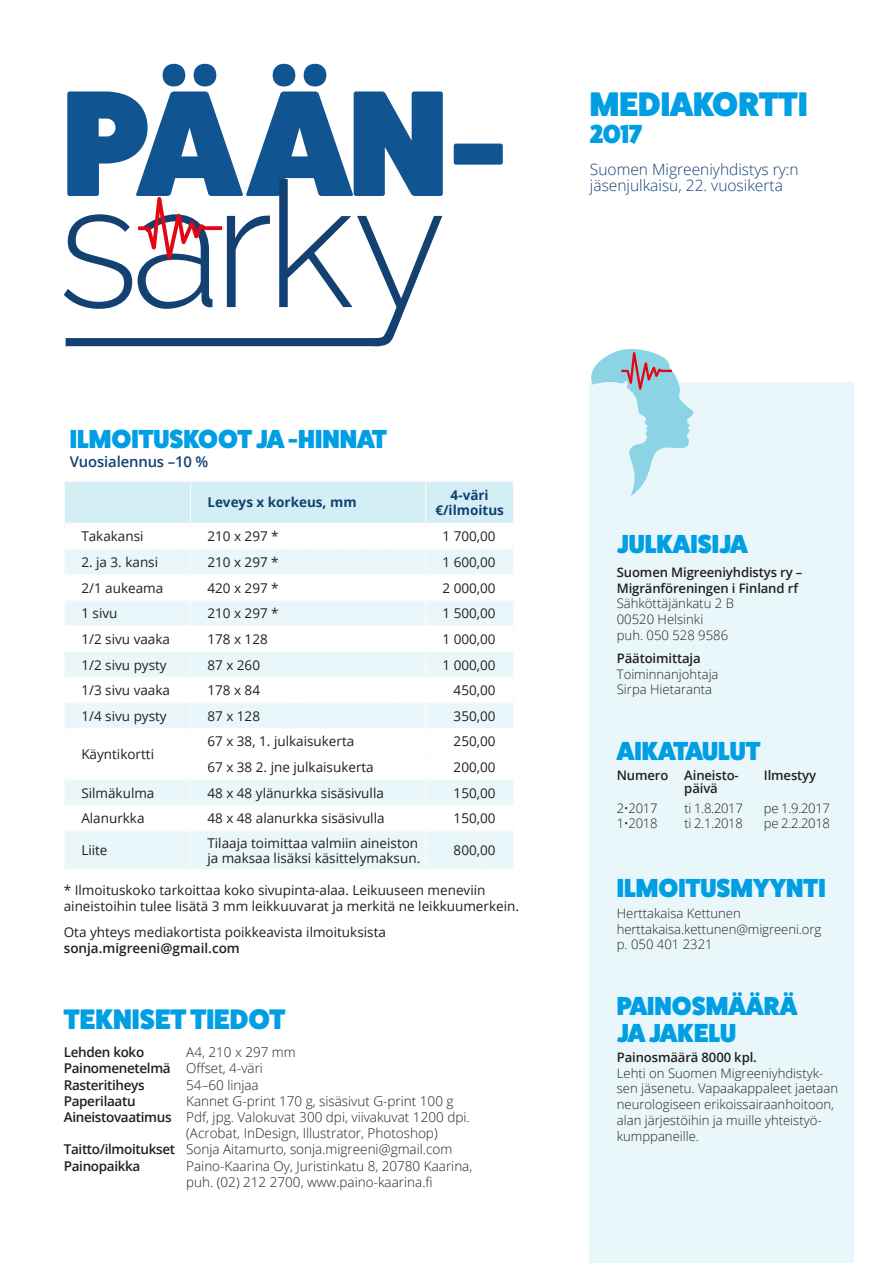
<style>
.page{position:relative;width:893px;height:1263px;background:#fff}
.page>*{position:absolute;margin:0;border:0;box-sizing:border-box;transform-origin:0 0}
.t1{font:800 34.2px "Fat Frank";color:#009fe3}
.t2{font:800 28.35px "Fat Frank";color:#009fe3}
.t3{font:800 26.25px/27px "Fat Frank";color:#009fe3}
.t4{font:300 15.6px/16.2px "Open Sans";color:#124172}
.t5{font:600 14.85px "Open Sans";letter-spacing:-.01em;color:#124172}
.t6{font:13.5px/16.2px "Open Sans";color:#231f20}
.t7{font:300 13.5px/16.2px "Open Sans";color:#231f20}
.t8{font:600 13.5px "Open Sans";letter-spacing:-.025em;color:#231f20}
.t9{font:700 13.5px/14.2px "Open Sans";color:#124172;text-align:center}
.t10{font:300 13.05px/15.8px "Open Sans";color:#231f20}
.t11{font:600 13.05px "Open Sans";letter-spacing:-.01em;color:#231f20}
.s1{font-weight:600}
.s2{font-weight:300}
</style>
<div class="page">
<svg style="left:67px;top:64px;width:436px;height:132px"></svg>
<svg style="left:64px;top:179px;width:378px;height:167px"></svg>
<svg style="left:138px;top:197px;width:84px;height:62px"></svg>
<div style="left:66px;top:338px;width:313px;height:8px;background:#124172"></div>
<div style="left:590px;top:383px;width:264px;height:880px;background:#eaf7fa"></div>
<svg style="left:65px;top:481px;width:448px;height:388px"></svg>
<svg style="left:589px;top:349px;width:106px;height:147px"></svg>
<p class="t1" style="left:590px;top:85px;width:219px">MEDIAKORTTI</p>
<p class="t3" style="left:590px;top:120px;width:54px">2017</p>
<p class="t4" style="left:590px;top:161px;width:210px">Suomen Migreeniyhdistys ry:n jäsenjulkaisu, 22. vuosikerta</p>
<p class="t3" style="left:70px;top:426px;width:319px">ILMOITUSKOOTJA-HINNAT</p>
<p class="t5" style="left:70px;top:451px;width:140px">Vuosialennus –10 %</p>
<p class="t9" style="left:207px;top:495px;width:151px">Leveys x korkeus, mm</p>
<p class="t9" style="left:435px;top:488px;width:70px">4-väri €/ilmoitus</p>
<p class="t6" style="left:81px;top:528px;width:64px">Takakansi</p>
<p class="t6" style="left:207px;top:528px;width:73px">210 x 297 *</p>
<p class="t6" style="left:443px;top:528px;width:55px">1 700,00</p>
<p class="t6" style="left:81px;top:554px;width:78px">2. ja 3. kansi</p>
<p class="t6" style="left:207px;top:554px;width:73px">210 x 297 *</p>
<p class="t6" style="left:443px;top:554px;width:55px">1 600,00</p>
<p class="t6" style="left:81px;top:579px;width:83px">2/1 aukeama</p>
<p class="t6" style="left:207px;top:579px;width:73px">420 x 297 *</p>
<p class="t6" style="left:443px;top:579px;width:55px">2 000,00</p>
<p class="t6" style="left:81px;top:605px;width:38px">1 sivu</p>
<p class="t6" style="left:207px;top:605px;width:73px">210 x 297 *</p>
<p class="t6" style="left:443px;top:605px;width:55px">1 500,00</p>
<p class="t6" style="left:81px;top:630px;width:90px">1/2 sivu vaaka</p>
<p class="t6" style="left:207px;top:630px;width:62px">178 x 128</p>
<p class="t6" style="left:443px;top:630px;width:55px">1 000,00</p>
<p class="t6" style="left:81px;top:656px;width:87px">1/2 sivu pysty</p>
<p class="t6" style="left:207px;top:656px;width:54px">87 x 260</p>
<p class="t6" style="left:443px;top:656px;width:55px">1 000,00</p>
<p class="t6" style="left:81px;top:682px;width:90px">1/3 sivu vaaka</p>
<p class="t6" style="left:207px;top:682px;width:54px">178 x 84</p>
<p class="t6" style="left:454px;top:682px;width:43px">450,00</p>
<p class="t6" style="left:81px;top:707px;width:87px">1/4 sivu pysty</p>
<p class="t6" style="left:207px;top:707px;width:54px">87 x 128</p>
<p class="t6" style="left:454px;top:707px;width:43px">350,00</p>
<p class="t6" style="left:81px;top:746px;width:74px">Käyntikortti</p>
<p class="t6" style="left:207px;top:733px;width:148px">67 x 38, 1. julkaisukerta</p>
<p class="t6" style="left:454px;top:733px;width:43px">250,00</p>
<p class="t6" style="left:207px;top:759px;width:168px">67 x 38 2. jne julkaisukerta</p>
<p class="t6" style="left:454px;top:759px;width:43px">200,00</p>
<p class="t6" style="left:81px;top:784px;width:75px">Silmäkulma</p>
<p class="t6" style="left:207px;top:784px;width:178px">48 x 48 ylänurkka sisäsivulla</p>
<p class="t6" style="left:454px;top:784px;width:43px">150,00</p>
<p class="t6" style="left:81px;top:810px;width:65px">Alanurkka</p>
<p class="t6" style="left:207px;top:810px;width:179px">48 x 48 alanurkka sisäsivulla</p>
<p class="t6" style="left:454px;top:810px;width:43px">150,00</p>
<p class="t6" style="left:81px;top:842px;width:28px">Liite</p>
<p class="t6" style="left:207px;top:835px;width:214px;line-height:14.9px">Tilaaja toimittaa valmiin aineiston ja maksaa lisäksi käsittelymaksun.</p>
<p class="t6" style="left:454px;top:842px;width:43px">800,00</p>
<p class="t6" style="left:64px;top:881px;width:457px">* Ilmoituskoko tarkoittaa koko sivupinta-alaa. Leikuuseen meneviin aineistoihin tulee lisätä 3 mm leikkuuvarat ja merkitä ne leikkuumerkein.</p>
<p class="t6" style="left:64px;top:923px;width:324px">Ota yhteys mediakortista poikkeavista ilmoituksista <span class="s1">sonja.migreeni@gmail.com</span></p>
<p class="t2" style="left:64px;top:1003px;width:223px">TEKNISET TIEDOT</p>
<p class="t8" style="left:64px;top:1043px;width:82px">Lehden koko</p>
<p class="t7" style="left:186px;top:1044px;width:111px">A4, 210 x 297 mm</p>
<p class="t8" style="left:64px;top:1059px;width:201px">Painomenetelmä <span class="s2">Offset, 4-väri</span></p>
<p class="t8" style="left:64px;top:1075px;width:82px">Rasteritiheys</p>
<p class="t7" style="left:186px;top:1076px;width:74px">54–60 linjaa</p>
<p class="t8" style="left:64px;top:1091px;width:73px">Paperilaatu</p>
<p class="t7" style="left:186px;top:1092px;width:269px">Kannet G-print 170 g, sisäsivut G-print 100 g</p>
<p class="t7" style="left:186px;top:1108px;width:285px;text-indent:-122px"><span class="s1">Aineistovaatimus</span> Pdf, jpg. Valokuvat 300 dpi, viivakuvat 1200 dpi. (Acrobat, InDesign, Illustrator, Photoshop)</p>
<p class="t7" style="left:64px;top:1141px;width:390px"><span class="s1">Taitto/ilmoitukset</span> Sonja Aitamurto, sonja.migreeni@gmail.com</p>
<p class="t8" style="left:64px;top:1156px;width:78px">Painopaikka</p>
<p class="t7" style="left:186px;top:1157px;width:288px">Paino-Kaarina Oy, Juristinkatu 8, 20780 Kaarina, puh. (02) 212 2700, www.paino-kaarina.fi</p>
<p class="t3" style="left:617px;top:531px;width:132px">JULKAISIJA</p>
<p class="t11" style="left:617px;top:563px;width:187px">Suomen Migreeniyhdistys ry –</p>
<p class="t11" style="left:617px;top:579px;width:183px">Migränföreningen i Finland rf</p>
<p class="t10" style="left:617px;top:595px;width:119px">Sähköttäjänkatu 2 B<br>00520 Helsinki<br>puh. 050 528 9586</p>
<p class="t11" style="left:617px;top:649px;width:85px">Päätoimittaja</p>
<p class="t10" style="left:617px;top:666px;width:103px">Toiminnanjohtaja<br>Sirpa Hietaranta</p>
<p class="t3" style="left:617px;top:737px;width:145px">AIKATAULUT</p>
<p class="t11" style="left:617px;top:766px;width:124px">Numero Aineisto-</p>
<p class="t11" style="left:764px;top:766px;width:54px">Ilmestyy</p>
<p class="t11" style="left:684px;top:779px;width:35px">päivä</p>
<p class="t10" style="left:617px;top:800px;width:42px">2•2017</p>
<p class="t10" style="left:684px;top:800px;width:60px">ti 1.8.2017</p>
<p class="t10" style="left:764px;top:800px;width:68px">pe 1.9.2017</p>
<p class="t10" style="left:617px;top:815px;width:42px">1•2018</p>
<p class="t10" style="left:684px;top:815px;width:60px">ti 2.1.2018</p>
<p class="t10" style="left:764px;top:815px;width:68px">pe 2.2.2018</p>
<p class="t3" style="left:617px;top:875px;width:210px">ILMOITUSMYYNTI</p>
<p class="t10" style="left:617px;top:905px;width:126px">Herttakaisa Kettunen</p>
<p class="t10" style="left:617px;top:920px;width:206px">herttakaisa.kettunen@migreeni.org</p>
<p class="t10" style="left:617px;top:936px;width:97px">p. 050 401 2321</p>
<p class="t3" style="left:617px;top:992px;width:182px">PAINOSMÄÄRÄ<br>JAJAKELU</p>
<p class="t11" style="left:617px;top:1048px;width:141px">Painosmäärä 8000 kpl.</p>
<p class="t10" style="left:617px;top:1065px;width:223px">Lehti on Suomen Migreeniyhdistyk&shy;sen jäsenetu. Vapaakappaleet jaetaan neurologiseen erikoissairaanhoitoon, alan järjestöihin ja muille yhteistyö&shy;kumppaneille.</p>
</div>
